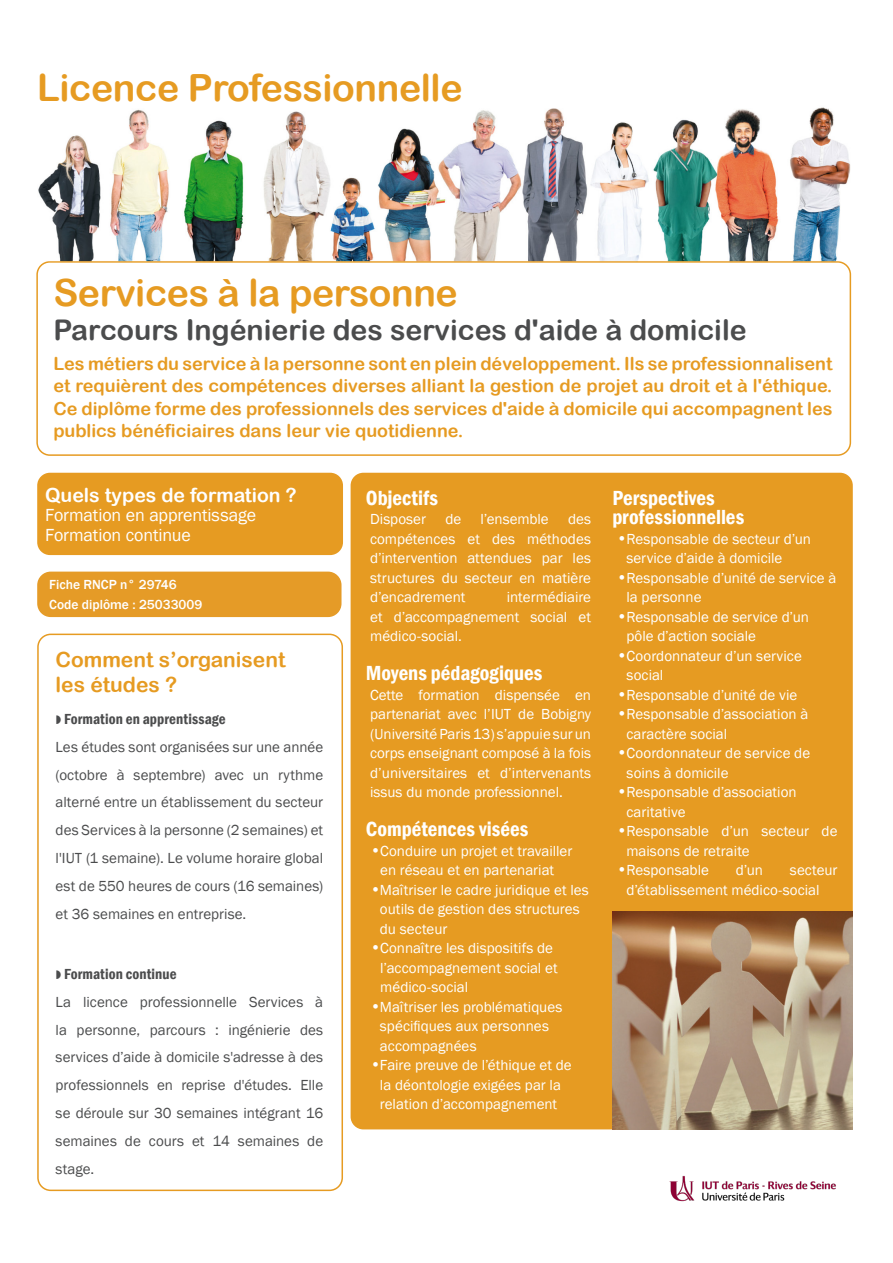
<style>
.page{position:relative;width:893px;height:1263px;background:#fff}
.page>*{position:absolute;margin:0;border:0;box-sizing:border-box;transform-origin:0 0}
.t1{font:37.5px "Arial Rounded MT Bold";letter-spacing:-.01em;color:#e69b22}
.t2{font:28.5px "Arial Rounded MT Bold";color:#4b4c4d}
.t3{font:600 condensed 21px "Franklin Gothic";color:#fff}
.t4{font:21px/25.2px "Arial Rounded MT Bold";color:#e69b22}
.t5{font:19.5px "Arial Rounded MT Bold";color:#fff}
.t6{font:18px/22.5px "Arial Rounded MT Bold";color:#e69b22;text-align:justify}
.t7{font:18px "Franklin Gothic";letter-spacing:-.01em;color:#fff}
.t8{font:15px/19.5px "Franklin Gothic";color:#fff}
.t9{font:15px/27.9px "Franklin Gothic";color:#4b4c4d;text-align:justify}
.t10{font:600 condensed 15px "Franklin Gothic";letter-spacing:.005em;color:#4b4c4d}
.t11{font:500 13.5px "Franklin Gothic";color:#fff}
.s1{font-weight:600;font-stretch:condensed;font-size:16.5px}
</style>
<div class="page">
<div style="left:36px;top:261px;width:815px;height:195px;border:2px solid #e69b22;border-radius:13px"></div>
<img style="left:38px;top:107px;width:813px;height:154px">
<div style="left:37px;top:473px;width:306px;height:82px;background:#e69b22;border-radius:13px"></div>
<div style="left:351px;top:473px;width:502px;height:656px;background:#e69b22;border-radius:13px"></div>
<div style="left:37px;top:634px;width:306px;height:557px;border:2px solid #e69b22;border-radius:13px"></div>
<img style="left:612px;top:911px;width:241px;height:218px">
<img style="left:669px;top:1175px;width:167px;height:27px">
<div style="left:38px;top:572px;width:303px;height:44px;background:#e59b27;border-radius:13px"></div>
<div style="left:37px;top:572px;width:304px;height:45px;border:2px solid #e59b27;border-radius:13px"></div>
<p class="t1" style="left:37px;top:65px;width:427px">Licence Professionnelle</p>
<p class="t1" style="left:53px;top:270px;width:406px">Services à la personne</p>
<p class="t2" style="left:53px;top:313px;width:695px">Parcours Ingénierie des services d'aide à domicile</p>
<p class="t6" style="left:53px;top:352px;width:781px">Les métiers du service à la personne sont en plein développement. Ils se professionnalisent et requièrent des compétences diverses alliant la gestion de projet au droit et à l'éthique.<br>Ce diplôme forme des professionnels des services d'aide à domicile qui accompagnent les publics bénéficiaires dans leur vie quotidienne.</p>
<p class="t5" style="left:45px;top:483px;width:253px">Quels types de formation ?</p>
<p class="t7" style="left:45px;top:504px;width:212px">Formation en apprentissage</p>
<p class="t7" style="left:45px;top:523px;width:147px">Formation continue</p>
<p class="t11" style="left:49px;top:576px;width:129px">Fiche RNCP n° 29746</p>
<p class="t11" style="left:49px;top:596px;width:155px">Code diplôme : 25033009</p>
<p class="t4" style="left:56px;top:647px;width:231px">Comment s’organisent les études ?</p>
<p class="t10" style="left:64px;top:709px;width:163px">Formation en apprentissage</p>
<p class="t9" style="left:56px;top:733px;width:269px">Les études sont organisées sur une année (octobre à septembre) avec un rythme alterné entre un établissement du secteur des Services à la personne (2 semaines) et l'IUT (1 semaine). Le volume horaire global est de 550 heures de cours (16 semaines) et 36 semaines en entreprise.</p>
<p class="t10" style="left:64px;top:964px;width:114px">Formation continue</p>
<p class="t9" style="left:56px;top:988px;width:269px">La licence professionnelle Services à la personne, parcours : ingénierie des services d’aide à domicile s'adresse à des professionnels en reprise d'études. Elle se déroule sur 30 semaines intégrant 16 semaines de cours et 14 semaines de stage.</p>
<p class="t3" style="left:366px;top:484px;width:74px">Objectifs</p>
<p class="t8" style="left:370px;top:510px;width:57px">Disposer</p>
<p class="t8" style="left:445px;top:510px;width:17px">de</p>
<p class="t8" style="left:481px;top:510px;width:70px">l’ensemble</p>
<p class="t8" style="left:370px;top:510px;width:222px;text-align:justify;text-indent:198px">des compétences et des méthodes d’intervention attendues par les structures du secteur en matière d’encadrement</p>
<p class="t8" style="left:370px;top:588px;width:222px;text-align:justify;text-indent:137px">intermédiaire et d’accompagnement social et médico-social.</p>
<p class="t3" style="left:366px;top:659px;width:178px">Moyens pédagogiques</p>
<p class="t8" style="left:370px;top:685px;width:222px;text-align:justify">Cette formation dispensée en partenariat avec l’IUT de Bobigny (Université Paris 13) s’appuie sur un corps enseignant composé à la fois d’universitaires et d’intervenants issus du monde professionnel.</p>
<p class="t3" style="left:366px;top:815px;width:164px">Compétences visées</p>
<p class="t8" style="left:370px;top:841px;width:204px;text-align:center"><span class="s1">•</span>Conduire un projet et travailler en réseau et en partenariat</p>
<p class="t8" style="left:380px;top:880px;width:210px;text-indent:-10px"><span class="s1">•</span>Maîtriser le cadre juridique et les outils de gestion des structures du secteur</p>
<p class="t8" style="left:380px;top:939px;width:179px;text-indent:-10px"><span class="s1">•</span>Connaître les dispositifs de l’accompagnement social et médico-social</p>
<p class="t8" style="left:380px;top:997px;width:184px;text-indent:-10px"><span class="s1">•</span>Maîtriser les problématiques spécifiques aux personnes accompagnées</p>
<p class="t8" style="left:370px;top:1056px;width:203px;text-align:center"><span class="s1">•</span>Faire preuve de l’éthique et de la déontologie exigées par la relation d’accompagnement</p>
<p class="t3" style="left:612px;top:484px;width:104px">Perspectives</p>
<p class="t3" style="left:612px;top:503px;width:133px">professionnelles</p>
<p class="t8" style="left:626px;top:529px;width:186px;text-indent:-10px"><span class="s1">•</span>Responsable de secteur d’un service d’aide à domicile</p>
<p class="t8" style="left:626px;top:568px;width:212px;text-indent:-10px"><span class="s1">•</span>Responsable d’unité de service à la personne</p>
<p class="t8" style="left:626px;top:607px;width:184px;text-indent:-10px"><span class="s1">•</span>Responsable de service d’un pôle d’action sociale</p>
<p class="t8" style="left:627px;top:646px;width:177px;text-indent:-10px"><span class="s1">•</span>Coordonnateur d’un service social</p>
<p class="t8" style="left:617px;top:685px;width:182px"><span class="s1">•</span>Responsable d’unité de vie</p>
<p class="t8" style="left:626px;top:705px;width:183px;text-indent:-10px"><span class="s1">•</span>Responsable d’association à caractère social</p>
<p class="t8" style="left:627px;top:744px;width:185px;text-indent:-10px"><span class="s1">•</span>Coordonnateur de service de soins à domicile</p>
<p class="t8" style="left:626px;top:783px;width:172px;text-indent:-10px"><span class="s1">•</span>Responsable d’association caritative</p>
<p class="t8" style="left:626px;top:822px;width:213px;text-indent:-10px"><span class="s1">•</span>Responsable d’un secteur de maisons de retraite</p>
<p class="t8" style="left:617px;top:861px;width:94px"><span class="s1">•</span>Responsable</p>
<p class="t8" style="left:736px;top:861px;width:29px">d’un</p>
<p class="t8" style="left:626px;top:861px;width:213px;text-indent:164px">secteur d’établissement médico-social</p>
</div>
